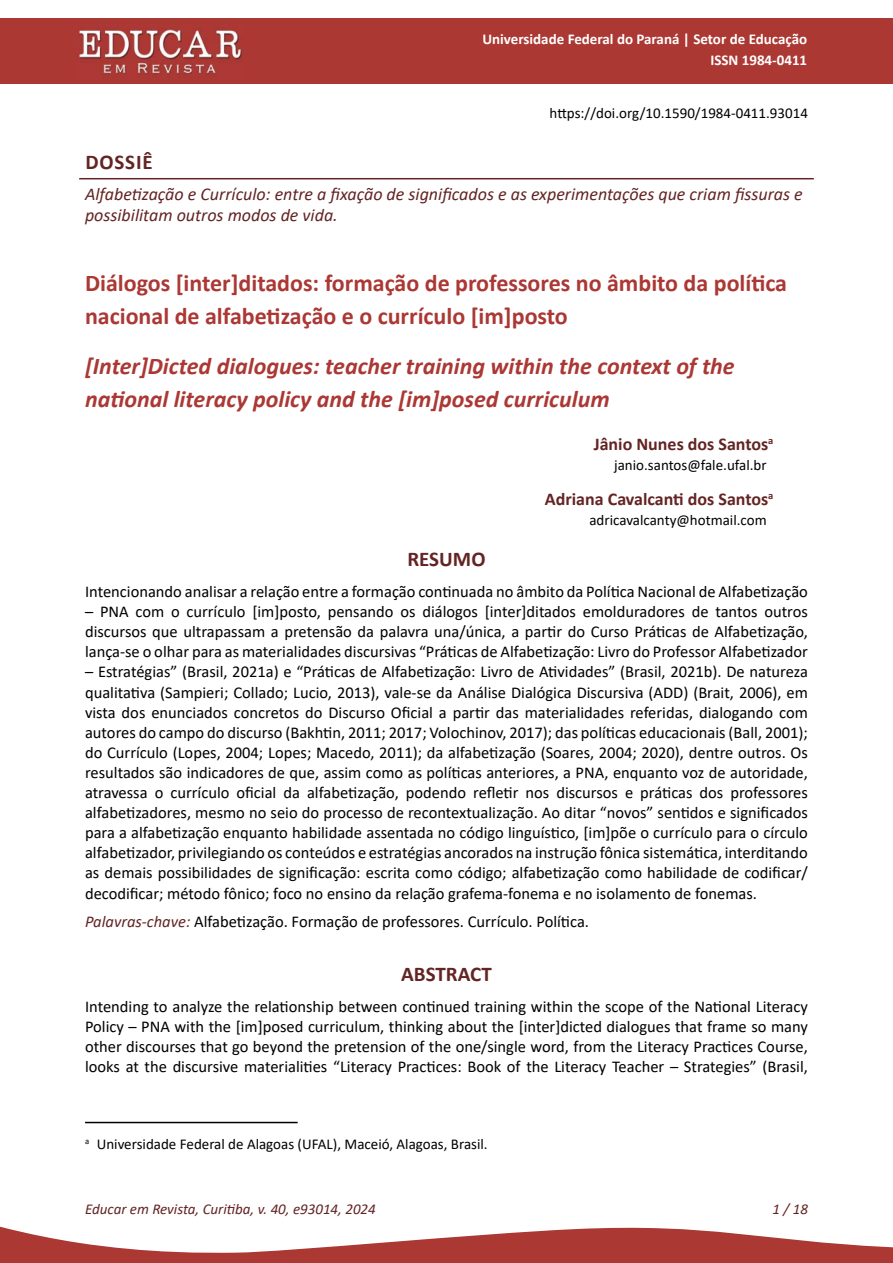
<style>
.page{position:relative;width:893px;height:1263px;background:#fff}
.page>*{position:absolute;margin:0;border:0;box-sizing:border-box;transform-origin:0 0}
._5-TÍTULO_ARTIGO_idiomas_secundários{font:italic 700 24px/33px "Calibri";color:#ab3834}
._4-TÍTULO_ARTIGO_idioma_principal{font:700 24px/33px "Calibri";color:#ab3834}
._11-TÍTULO_ABSTRACT{font:700 21px "Calibri";color:#632423}
._2-GÊNERO__Artigo_Dossiê{font:700 21px "Calibri";letter-spacing:.04em;color:#632423}
._10-TÍTULO_RESUMO{font:700 21px "Calibri";color:#632423}
._3-TÍTULO_DOSSIÊ{font:italic 18px/21.6px "Calibri";color:#632423}
._6-AUTOR_nome{font:700 18px "Calibri";color:#632423}
._12-TEXTO_RESUMO_ABSTRACT{font:16.5px/20.1px "Calibri";color:#000;text-align:justify}
._13-PALAVRAS-CHAVE_KEYWORDS{font:16.5px "Calibri";color:#000}
._8-NOTA_AUTOR_1{font:15px "Calibri";color:#000}
.t1{font:700 15px "Calibri";color:#fff}
._7-AUTOR_e-mail{font:15px "Calibri";color:#000}
.t2{font:italic 15px "Calibri";color:#632423}
._1-DOI_primeira_pág{font:15px "Calibri";color:#000}
.s1{font-style:italic;color:#632423}
</style>
<div class="page">
<div style="left:0;top:18px;width:893px;height:66px;background:#ab3833"></div>
<svg style="left:0;top:1226px;width:893px;height:37px"></svg>
<hr style="left:79px;top:178px;width:735px;height:1px;background:#632423">
<img style="left:78px;top:29px;width:165px;height:45px">
<hr style="left:85px;top:1122px;width:213px;height:1px;background:#000">
<p class="t1" style="left:482px;top:28px;width:326px">Universidade Federal do Paraná | Setor de Educação</p>
<p class="t1" style="left:710px;top:49px;width:98px">ISSN 1984-0411</p>
<p class="_1-DOI_primeira_pág" style="left:550px;top:102px;width:260px">https://doi.org/10.1590/1984-0411.93014</p>
<p class="_2-GÊNERO__Artigo_Dossiê" style="left:85px;top:147px;width:69px">DOSSIÊ</p>
<p class="_3-TÍTULO_DOSSIÊ" style="left:85px;top:182px;width:719px">Alfabetização e Currículo: entre a fixação de significados e as experimentações que criam fissuras e possibilitam outros modos de vida.</p>
<p class="_4-TÍTULO_ARTIGO_idioma_principal" style="left:85px;top:267px;width:704px">Diálogos [inter]ditados: formação de professores no âmbito da política nacional de alfabetização e o currículo [im]posto</p>
<p class="_5-TÍTULO_ARTIGO_idiomas_secundários" style="left:85px;top:349px;width:651px">[Inter]Dicted dialogues: teacher training within the context of the national literacy policy and the [im]posed curriculum</p>
<p class="_6-AUTOR_nome" style="left:594px;top:432px;width:181px">Jânio Nunes dos Santos<sup>a</sup></p>
<p class="_7-AUTOR_e-mail" style="left:614px;top:454px;width:154px">janio.santos@fale.ufal.br</p>
<p class="_6-AUTOR_nome" style="left:545px;top:487px;width:230px">Adriana Cavalcanti dos Santos<sup>a</sup></p>
<p class="_7-AUTOR_e-mail" style="left:589px;top:509px;width:179px">adricavalcanty@hotmail.com</p>
<p class="_10-TÍTULO_RESUMO" style="left:407px;top:544px;width:80px">RESUMO</p>
<p class="_12-TEXTO_RESUMO_ABSTRACT" style="left:85px;top:581px;width:724px">Intencionando analisar a relação entre a formação continuada no âmbito da Política Nacional de Alfabetização</p>
<p class="_12-TEXTO_RESUMO_ABSTRACT" style="left:85px;top:601px;width:724px">– PNA com o currículo [im]posto, pensando os diálogos [inter]ditados emolduradores de tantos outros discursos que ultrapassam a pretensão da palavra una/única, a partir do Curso Práticas de Alfabetização, lança-se o olhar para as materialidades discursivas “Práticas de Alfabetização: Livro do Professor Alfabetizador</p>
<p class="_12-TEXTO_RESUMO_ABSTRACT" style="left:85px;top:661px;width:724px">– Estratégias” (Brasil, 2021a) e “Práticas de Alfabetização: Livro de Atividades” (Brasil, 2021b). De natureza qualitativa (Sampieri; Collado; Lucio, 2013), vale-se da Análise Dialógica Discursiva (ADD) (Brait, 2006), em vista dos enunciados concretos do Discurso Oficial a partir das materialidades referidas, dialogando com autores do campo do discurso (Bakhtin, 2011; 2017; Volochinov, 2017); das políticas educacionais (Ball, 2001); do Currículo (Lopes, 2004; Lopes; Macedo, 2011); da alfabetização (Soares, 2004; 2020), dentre outros. Os resultados são indicadores de que, assim como as políticas anteriores, a PNA, enquanto voz de autoridade, atravessa o currículo oficial da alfabetização, podendo refletir nos discursos e práticas dos professores alfabetizadores, mesmo no seio do processo de recontextualização. Ao ditar “novos” sentidos e significados para a alfabetização enquanto habilidade assentada no código linguístico, [im]põe o currículo para o círculo alfabetizador, privilegiando os conteúdos e estratégias ancorados na instrução fônica sistemática, interditando as demais possibilidades de significação: escrita como código; alfabetização como habilidade de codificar/ decodificar; método fônico; foco no ensino da relação grafema-fonema e no isolamento de fonemas.</p>
<p class="_13-PALAVRAS-CHAVE_KEYWORDS" style="left:85px;top:910px;width:505px"><span class="s1">Palavras-chave:</span> Alfabetização. Formação de professores. Currículo. Política.</p>
<p class="_11-TÍTULO_ABSTRACT" style="left:401px;top:959px;width:92px">ABSTRACT</p>
<p class="_12-TEXTO_RESUMO_ABSTRACT" style="left:85px;top:996px;width:724px">Intending to analyze the relationship between continued training within the scope of the National Literacy Policy – PNA with the [im]posed curriculum, thinking about the [inter]dicted dialogues that frame so many other discourses that go beyond the pretension of the one/single word, from the Literacy Practices Course, looks at the discursive materialities “Literacy Practices: Book of the Literacy Teacher – Strategies” (Brasil,</p>
<p class="_8-NOTA_AUTOR_1" style="left:85px;top:1133px;width:404px"><sup>a</sup> Universidade Federal de Alagoas (UFAL), Maceió, Alagoas, Brasil.</p>
<p class="t2" style="left:85px;top:1198px;width:292px">Educar em Revista, Curitiba, v. 40, e93014, 2024</p>
<p class="t2" style="left:772px;top:1198px;width:37px">1 / 18</p>
</div>
